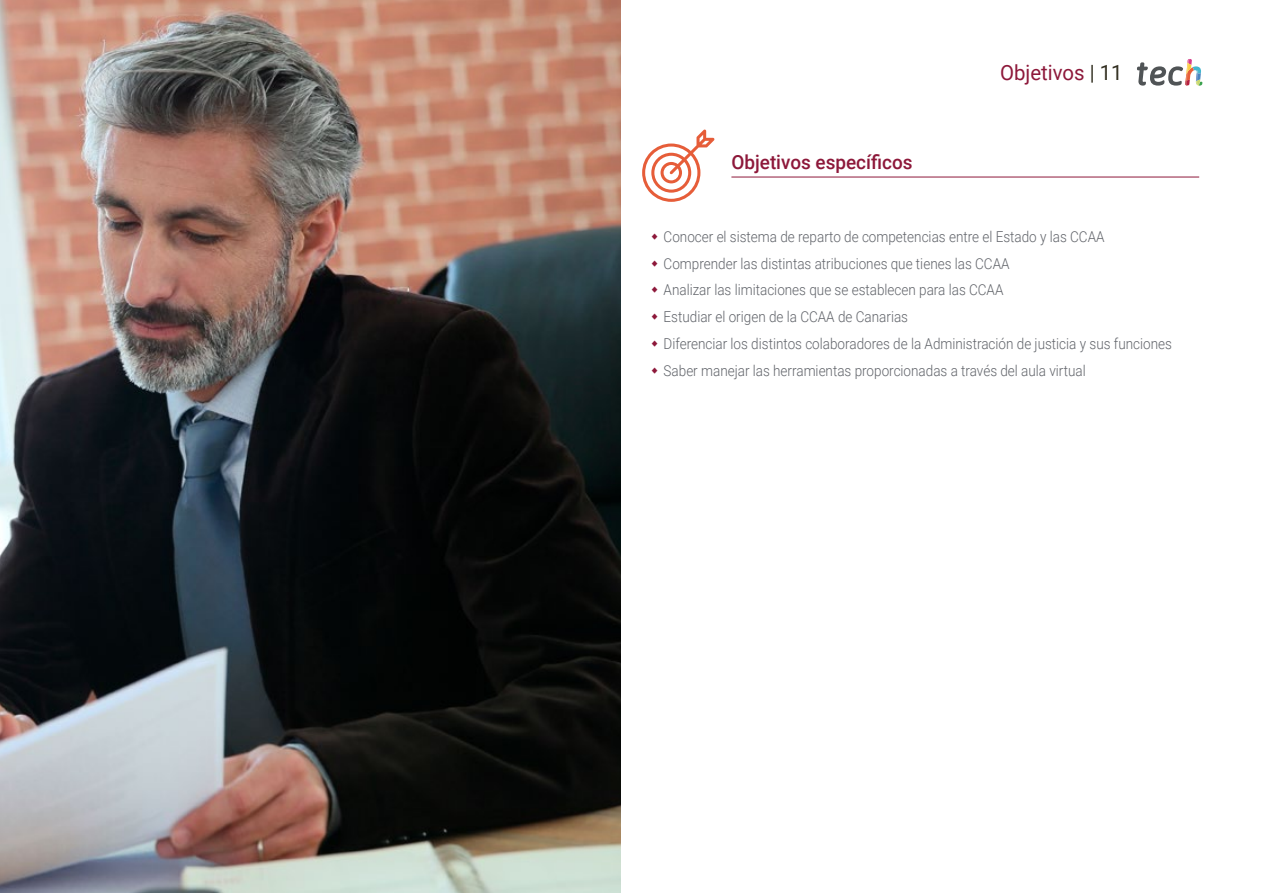
<style>
.page{position:relative;width:1263px;height:893px;background:#fff}
.page>*{position:absolute;margin:0;border:0;box-sizing:border-box;transform-origin:0 0}
.t1{font:21px "Roboto";color:#8d183a}
.t2{font:500 19.5px "Roboto";color:#8d183a}
.t3{font:300 15px/26.7px "Roboto";color:#61646a;scale:.9 1}
.s1{color:#312e20}
</style>
<div class="page">
<svg style="left:642px;top:129px;width:72px;height:73px"></svg>
<hr style="left:731px;top:177px;width:468px;height:1px;background:#8d183a">
<svg style="left:1137px;top:59px;width:65px;height:27px"></svg>
<img style="left:0;top:0;width:621px;height:893px">
<h2 class="t2" style="left:731px;top:148px;width:183px">Objetivos específicos</h2>
<h1 class="t1" style="left:1000px;top:57px;width:124px">Objetivos <span class="s1">| 11</span></h1>
<p class="t3" style="left:664px;top:223px;width:566px">Conocer el sistema de reparto de competencias entre el Estado y las CCAA Comprender las distintas atribuciones que tienes las CCAA<br>Analizar las limitaciones que se establecen para las CCAA<br>Estudiar el origen de la CCAA de Canarias<br>Diferenciar los distintos colaboradores de la Administración de justicia y sus funciones Saber manejar las herramientas proporcionadas a través del aula virtual</p>
</div>
